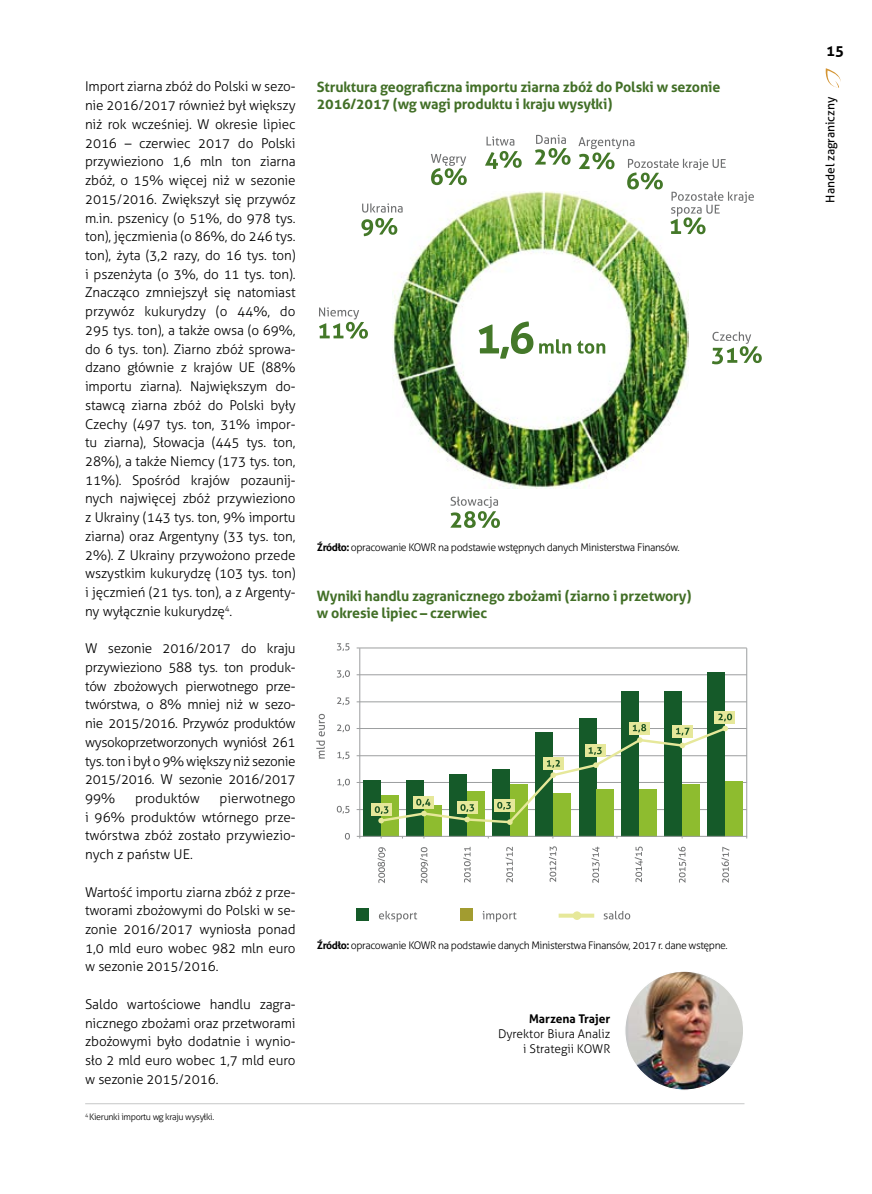
<style>
.page{position:relative;width:872px;height:1194px;background:#fff}
.page>*{position:absolute;margin:0;border:0;box-sizing:border-box;transform-origin:0 0}
.t1{font:700 15px "Aller";color:#000}
.t2{font:700 14.25px/17.1px "Aller";letter-spacing:-.01em;color:#426f27}
.t3{font:300 13.5px/18.8px "Aller";letter-spacing:-.01em;color:#000;text-align:justify}
.t4{font:300 12px/15px "Aller";color:#000;text-align:right}
.t5{font:12px "Aller";color:#000}
.t6{font:700 12px "Aller";color:#000}
.t7{font:300 10.5px "Aller";letter-spacing:-.04em;color:#000}
.t8{font:300 9px "Aller";letter-spacing:-.04em;color:#000}
.s1{font-weight:700}
</style>
<div class="page">
<svg style="left:825px;top:68px;width:16px;height:20px"></svg>
<img style="left:628px;top:972px;width:114px;height:116px">
<hr style="left:85px;top:1103px;width:659px;height:1px;background:#c6c7c8">
<img style="left:392px;top:192px;width:296px;height:296px">
<svg style="left:712px;top:331px;width:50px;height:33px"></svg>
<svg style="left:450px;top:496px;width:50px;height:32px"></svg>
<svg style="left:319px;top:307px;width:49px;height:31px"></svg>
<svg style="left:361px;top:218px;width:36px;height:18px"></svg>
<svg style="left:362px;top:203px;width:40px;height:9px"></svg>
<svg style="left:431px;top:154px;width:36px;height:31px"></svg>
<svg style="left:485px;top:136px;width:36px;height:33px"></svg>
<svg style="left:535px;top:135px;width:35px;height:30px"></svg>
<svg style="left:578px;top:137px;width:176px;height:97px"></svg>
<svg style="left:478px;top:321px;width:55px;height:37px"></svg>
<svg style="left:539px;top:339px;width:32px;height:14px"></svg>
<svg style="left:577px;top:340px;width:28px;height:13px"></svg>
<hr style="left:359px;top:648px;width:1px;height:190px;background:#9c9e9f">
<hr style="left:746px;top:648px;width:1px;height:190px;background:#9c9e9f">
<hr style="left:356px;top:809px;width:390px;height:1px;background:#9c9e9f">
<hr style="left:356px;top:782px;width:390px;height:1px;background:#9c9e9f">
<hr style="left:356px;top:755px;width:390px;height:1px;background:#9c9e9f">
<hr style="left:356px;top:728px;width:390px;height:1px;background:#9c9e9f">
<hr style="left:356px;top:701px;width:390px;height:1px;background:#9c9e9f">
<hr style="left:356px;top:674px;width:390px;height:1px;background:#9c9e9f">
<hr style="left:356px;top:647px;width:390px;height:1px;background:#9c9e9f">
<svg style="left:337px;top:643px;width:12px;height:7px"></svg>
<svg style="left:337px;top:670px;width:13px;height:7px"></svg>
<svg style="left:337px;top:697px;width:12px;height:8px"></svg>
<svg style="left:337px;top:724px;width:13px;height:8px"></svg>
<svg style="left:337px;top:751px;width:12px;height:8px"></svg>
<svg style="left:337px;top:778px;width:13px;height:8px"></svg>
<svg style="left:337px;top:805px;width:12px;height:8px"></svg>
<svg style="left:345px;top:833px;width:5px;height:6px"></svg>
<svg style="left:378px;top:847px;width:8px;height:36px"></svg>
<svg style="left:420px;top:847px;width:8px;height:36px"></svg>
<svg style="left:463px;top:847px;width:7px;height:35px"></svg>
<svg style="left:505px;top:846px;width:8px;height:36px"></svg>
<svg style="left:549px;top:846px;width:8px;height:35px"></svg>
<svg style="left:591px;top:846px;width:8px;height:36px"></svg>
<svg style="left:635px;top:846px;width:7px;height:36px"></svg>
<svg style="left:678px;top:846px;width:8px;height:36px"></svg>
<svg style="left:721px;top:846px;width:8px;height:36px"></svg>
<div style="left:363px;top:780px;width:18px;height:56px;background:#155a29"></div>
<div style="left:381px;top:795px;width:18px;height:41px;background:#8ebc2f"></div>
<div style="left:406px;top:780px;width:18px;height:56px;background:#155a29"></div>
<div style="left:424px;top:804px;width:18px;height:32px;background:#8ebc2f"></div>
<div style="left:449px;top:774px;width:18px;height:62px;background:#155a29"></div>
<div style="left:467px;top:791px;width:18px;height:45px;background:#8ebc2f"></div>
<div style="left:492px;top:769px;width:18px;height:67px;background:#155a29"></div>
<div style="left:510px;top:783px;width:17px;height:53px;background:#8ebc2f"></div>
<div style="left:535px;top:731px;width:18px;height:105px;background:#155a29"></div>
<div style="left:553px;top:793px;width:18px;height:43px;background:#8ebc2f"></div>
<div style="left:578px;top:717px;width:18px;height:119px;background:#155a29"></div>
<div style="left:596px;top:788px;width:18px;height:48px;background:#8ebc2f"></div>
<div style="left:621px;top:690px;width:18px;height:146px;background:#155a29"></div>
<div style="left:639px;top:788px;width:18px;height:48px;background:#8ebc2f"></div>
<div style="left:664px;top:690px;width:18px;height:146px;background:#155a29"></div>
<div style="left:682px;top:783px;width:18px;height:53px;background:#8ebc2f"></div>
<div style="left:707px;top:672px;width:18px;height:164px;background:#155a29"></div>
<div style="left:725px;top:781px;width:18px;height:55px;background:#8ebc2f"></div>
<div style="left:371px;top:803px;width:21px;height:12px;background:#e6e89a"></div>
<div style="left:714px;top:710px;width:21px;height:13px;background:#e6e89a"></div>
<svg style="left:375px;top:713px;width:357px;height:111px"></svg>
<hr style="left:357px;top:835px;width:390px;height:1px;background:#9c9e9f">
<div style="left:357px;top:908px;width:12px;height:12px;background:#155a29"></div>
<svg style="left:379px;top:911px;width:38px;height:10px"></svg>
<div style="left:460px;top:908px;width:13px;height:12px;background:#a29c30"></div>
<svg style="left:482px;top:911px;width:34px;height:10px"></svg>
<svg style="left:573px;top:911px;width:8px;height:8px"></svg>
<svg style="left:558px;top:913px;width:36px;height:4px"></svg>
<svg style="left:603px;top:910px;width:27px;height:9px"></svg>
<svg style="left:316px;top:713px;width:9px;height:45px"></svg>
<p class="t3" style="left:85px;top:77px;width:212px">Import ziarna zbóż do Polski w sezo&shy;nie 2016/2017 również był większy niż rok wcześniej. W okresie lipiec 2016 – czerwiec 2017 do Polski przywieziono 1,6 mln ton ziarna zbóż, o 15% więcej niż w sezonie 2015/2016. Zwiększył się przywóz m.in. pszenicy (o 51%, do 978 tys. ton), jęczmienia (o 86%, do 246 tys. ton), żyta (3,2 razy, do 16 tys. ton) i pszenżyta (o 3%, do 11 tys. ton).<br>Znacząco zmniejszył się natomiast przywóz kukurydzy (o 44%, do 295 tys. ton), a także owsa (o 69%, do 6 tys. ton). Ziarno zbóż sprowa&shy;dzano głównie z krajów UE (88% importu ziarna). Największym do&shy;stawcą ziarna zbóż do Polski były Czechy (497 tys. ton, 31% impor&shy;tu ziarna), Słowacja (445 tys. ton, 28%), a także Niemcy (173 tys. ton, 11%). Spośród krajów pozaunij&shy;nych najwięcej zbóż przywieziono z Ukrainy (143 tys. ton, 9% importu ziarna) oraz Argentyny (33 tys. ton, 2%). Z Ukrainy przywożono przede wszystkim kukurydzę (103 tys. ton) i jęczmień (21 tys. ton), a z Argenty&shy;ny wyłącznie kukurydzę<sup>4</sup>.</p>
<p class="t3" style="left:85px;top:639px;width:212px">W sezonie 2016/2017 do kraju przywieziono 588 tys. ton produk&shy;tów zbożowych pierwotnego prze&shy;twórstwa, o 8% mniej niż w sezo&shy;nie 2015/2016. Przywóz produktów wysokoprzetworzonych wyniósł 261 tys. ton i był o 9% większy niż sezonie 2015/2016. W sezonie 2016/2017<br>99%</p>
<p class="t3" style="left:135px;top:788px;width:66px">produktów</p>
<p class="t3" style="left:85px;top:788px;width:212px;text-indent:134px">pierwotnego i 96% produktów wtórnego prze&shy;twórstwa zbóż zostało przywiezio&shy;nych z państw UE.</p>
<p class="t3" style="left:85px;top:882px;width:212px">Wartość importu ziarna zbóż z prze&shy;tworami zbożowymi do Polski w se&shy;zonie 2016/2017 wyniosła ponad 1,0 mld euro wobec 982 mln euro w sezonie 2015/2016.</p>
<p class="t3" style="left:85px;top:994px;width:212px">Saldo wartościowe handlu zagra&shy;nicznego zbożami oraz przetworami zbożowymi było dodatnie i wynio&shy;sło 2 mld euro wobec 1,7 mld euro w sezonie 2015/2016.</p>
<p class="t8" style="left:85px;top:1110px;width:130px"><sup>4</sup> Kierunki importu wg kraju wysyłki.</p>
<p class="t2" style="left:317px;top:78px;width:405px">Struktura geograficzna importu ziarna zbóż do Polski w sezonie<br>2016/2017 (wg wagi produktu i kraju wysyłki)</p>
<p class="t7" style="left:317px;top:541px;width:364px"><span class="s1">Źródło:</span> opracowanie KOWR na podstawie wstępnych danych Ministerstwa Finansów.</p>
<p class="t2" style="left:317px;top:587px;width:376px">Wyniki handlu zagranicznego zbożami (ziarno i przetwory) w okresie lipiec – czerwiec</p>
<p class="t7" style="left:317px;top:938px;width:412px"><span class="s1">Źródło:</span> opracowanie KOWR na podstawie danych Ministerstwa Finansów, 2017 r. dane wstępne.</p>
<p class="t6" style="left:529px;top:1011px;width:83px">Marzena Trajer</p>
<p class="t4" style="left:498px;top:1026px;width:114px">Dyrektor Biura Analiz i Strategii KOWR</p>
<p class="t1" style="left:826px;top:41px;width:19px">15</p>
<p class="t5" style="left:823px;top:202px;width:107px;rotate:-90deg">Handel zagraniczny</p>
</div>
